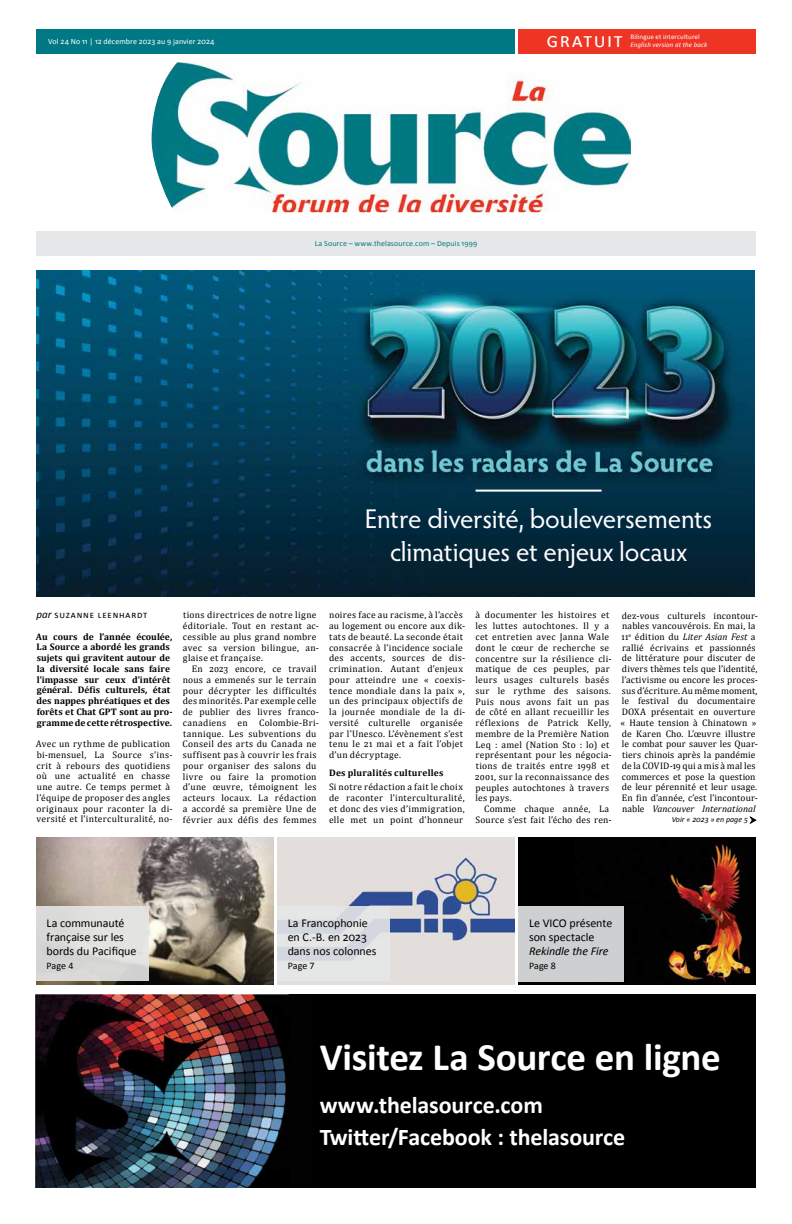
<style>
.page{position:relative;width:792px;height:1224px;background:#fff}
.page>*{position:absolute;margin:0;border:0;box-sizing:border-box;transform-origin:0 0}
.t1{font:700 39px "Calibri";letter-spacing:-.01em;color:#fff}
.t2{font:27.1px/33.7px "Hypatia Sans Pro";letter-spacing:-.01em;color:#fff;text-align:center}
.t3{font:700 24px/32.3px "Calibri";letter-spacing:-.005em;color:#fff}
.t4{font:21px "Calibri";color:#fff}
.t5{font:12px/14px "Calibri";letter-spacing:-.005em;color:#000}
.t6{font:italic 12px "Calibri";letter-spacing:-.005em;color:#000}
.t7{font:10px "Calibri";letter-spacing:.08em;color:#000}
.t8{font:10px "Calibri";letter-spacing:.03em;color:#000}
.t9{font:9.5px/10.8px "Cambria";letter-spacing:.025em;color:#000}
.t10{font:700 9.5px/10.8px "Cambria";letter-spacing:.005em;color:#000}
.t11{font:700 9.5px "Cambria";letter-spacing:.025em;color:#000}
.t12{font:8px "Calibri";letter-spacing:.015em;color:#087984}
.t13{font:8px "Calibri";letter-spacing:.01em;color:#fff}
.t14{font:italic 8px "Calibri";color:#000}
.t15{font:7px "Calibri";letter-spacing:.015em;color:#fff}
.t16{font:italic 7px "Calibri";letter-spacing:.015em;color:#fff}
.s1{font-style:italic;font-size:11px}
.s2{font-style:italic}
</style>
<div class="page">
<img style="left:36px;top:837px;width:238px;height:147px">
<img style="left:277px;top:837px;width:238px;height:147px">
<img style="left:518px;top:837px;width:238px;height:147px">
<div style="left:36px;top:907px;width:112px;height:74px;background:#dcdcda"></div>
<div style="left:277px;top:907px;width:113px;height:74px;background:linear-gradient(to right,#dddfe3,#dfe1e4)"></div>
<div style="left:518px;top:907px;width:106px;height:75px;background:#cecfd0"></div>
<img style="left:151px;top:62px;width:480px;height:150px">
<div style="left:36px;top:231px;width:720px;height:25px;background:#e6e7e8"></div>
<div style="left:36px;top:29px;width:479px;height:25px;background:#007984"></div>
<div style="left:518px;top:29px;width:238px;height:25px;background:#ee3524"></div>
<img style="left:36px;top:270px;width:718px;height:326px">
<svg style="left:749px;top:816px;width:8px;height:9px"></svg>
<div style="left:36px;top:994px;width:720px;height:194px;background:#000"></div>
<img style="left:36px;top:994px;width:254px;height:194px">
<hr style="left:476px;top:490px;width:126px;height:2px;background:#fff">
<p class="t13" style="left:48px;top:36px;width:168px">Vol 24 No 11 | 12 décembre 2023 au 9 janvier 2024</p>
<h3 class="t4" style="left:546px;top:27px;width:78px">GRATUIT</h3>
<p class="t15" style="left:631px;top:33px;width:71px">Bilingue et interculturel</p>
<p class="t16" style="left:630px;top:40px;width:78px">English version at the back</p>
<p class="t12" style="left:315px;top:238px;width:164px">La Source – www.thelasource.com – Depuis 1999</p>
<h2 class="t2" style="left:365px;top:501px;width:349px">Entre diversité, bouleversements climatiques et enjeux locaux</h2>
<p class="t7" style="left:36px;top:608px;width:112px"><span class="s1">par</span> Suzanne Leenhardt</p>
<p class="t10" style="left:36px;top:631px;width:138px">Au cours de l’année écoulée,<br>La Source a abordé les grands sujets qui gravitent autour de la diversité locale sans faire l’impasse sur ceux d’intérêt général. Défis culturels, état des nappes phréatiques et des forêts et Chat GPT sont au pro&shy;gramme de cette rétrospective.</p>
<p class="t9" style="left:36px;top:739px;width:138px">Avec un rythme de publication bi-mensuel, La Source s’ins&shy;crit à rebours des quotidiens où une actualité en chasse une autre. Ce temps permet à l’équipe de proposer des angles originaux pour raconter la di&shy;versité et l’interculturalité, no-</p>
<p class="t9" style="left:183px;top:610px;width:138px">tions directrices de notre ligne éditoriale. Tout en restant ac&shy;cessible au plus grand nombre avec sa version bilingue, an&shy;glaise et française.</p>
<p class="t9" style="left:183px;top:663px;width:138px;text-indent:9px">En 2023 encore, ce travail nous a emmenés sur le terrain pour décrypter les difficultés des minorités. Par exemple celle de publier des livres franco&shy;canadiens en Colombie-Bri&shy;tannique. Les subventions du<br>Conseil des arts du Canada ne suffisent pas à couvrir les frais pour organiser des salons du livre ou faire la promotion d’une œuvre, témoignent les acteurs locaux. La rédaction a accordé sa première Une de février aux défis des femmes</p>
<p class="t9" style="left:329px;top:610px;width:138px">noires face au racisme, à l’accès au logement ou encore aux dik&shy;tats de beauté. La seconde était consacrée à l’incidence sociale des accents, sources de dis&shy;crimination. Autant d’enjeux pour atteindre une « coexis&shy;tence mondiale dans la paix », un des principaux objectifs de la journée mondiale de la di&shy;versité culturelle organisée par l’Unesco. L’évènement s’est tenu le 21 mai et a fait l’objet d’un décryptage.</p>
<p class="t11" style="left:329px;top:766px;width:116px">Des pluralités culturelles</p>
<p class="t9" style="left:329px;top:782px;width:137px">Si notre rédaction a fait le choix de raconter l’interculturalité, et donc des vies d’immigration, elle met un point d’honneur</p>
<p class="t9" style="left:475px;top:610px;width:138px">à documenter les histoires et les luttes autochtones. Il y a cet entretien avec Janna Wale dont le cœur de recherche se concentre sur la résilience cli&shy;matique de ces peuples, par leurs usages culturels basés sur le rythme des saisons.<br>Puis nous avons fait un pas de côté en allant recueillir les réflexions de Patrick Kelly, membre de la Première Nation<br>Leq : amel (Nation Sto : lo) et représentant pour les négocia&shy;tions de traités entre 1998 et<br>2001, sur la reconnaissance des peuples autochtones à travers les pays.</p>
<p class="t9" style="left:475px;top:803px;width:138px;text-align:right">Comme chaque année, La<br>Source s’est fait l’écho des ren-</p>
<p class="t9" style="left:621px;top:610px;width:139px">dez-vous culturels incontour&shy;nables vancouvérois. En mai, la<br>11<sup>e</sup> édition du <span class="s2">Liter Asian Fest</span> a rallié écrivains et passionnés de littérature pour discuter de divers thèmes tels que l’identité, l’activisme ou encore les proces&shy;sus d’écriture. Au même moment, le festival du documentaire<br>DOXA présentait en ouverture « Haute tension à Chinatown » de Karen Cho. L’œuvre illustre le combat pour sauver les Quar&shy;tiers chinois après la pandémie de la COVID-19 qui a mis à mal les commerces et pose la question de leur pérennité et leur usage.<br>En fin d’année, c’est l’incontour&shy;nable <span class="s2">Vancouver International</span></p>
<p class="t14" style="left:672px;top:814px;width:78px">Voir « 2023 » en page 5</p>
<p class="t5" style="left:46px;top:916px;width:91px">La communauté française sur les bords du Pacifique</p>
<p class="t8" style="left:46px;top:960px;width:28px">Page 4</p>
<p class="t5" style="left:288px;top:916px;width:90px">La Francophonie en C.-B. en 2023 dans nos colonnes</p>
<p class="t8" style="left:288px;top:960px;width:28px">Page 7</p>
<p class="t5" style="left:529px;top:916px;width:85px">Le VICO présente son spectacle</p>
<p class="t6" style="left:529px;top:943px;width:81px">Rekindle the Fire</p>
<p class="t8" style="left:529px;top:960px;width:28px">Page 8</p>
<h1 class="t1" style="left:320px;top:1032px;width:402px">Visitez La Source en ligne</h1>
<h3 class="t3" style="left:320px;top:1089px;width:307px">www.thelasource.com<br>Twitter/Facebook : thelasource</h3>
</div>
